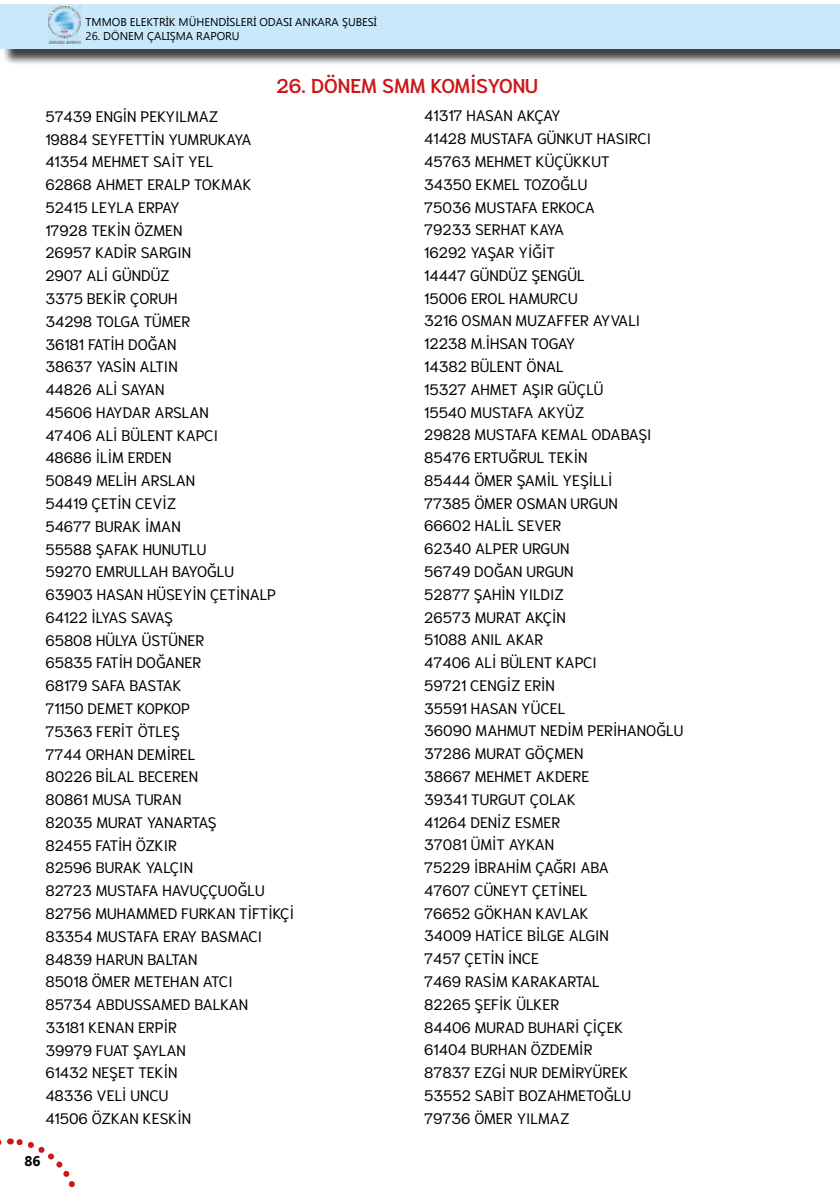
<style>
.page{position:relative;width:840px;height:1191px;background:#fff}
.page>*{position:absolute;margin:0;border:0;box-sizing:border-box;transform-origin:0 0}
.t1{font:600 20px "Niramit";color:#cd1719}
.t2{font:15.2px/22.8px "Niramit";color:#000}
.t3{font:700 14px "Ebrima";color:#000}
.t4{font:11.2px "Ebrima";color:#000}
</style>
<div class="page">
<svg style="left:0;top:1138px;width:75px;height:50px"></svg>
<div style="left:3px;top:6px;width:836px;height:60px;background:#000;opacity:.75"></div>
<div style="left:0;top:4px;width:839px;height:44px;background:#c9e9fb"></div>
<img style="left:48px;top:6px;width:33px;height:38px">
<p class="t4" style="left:86px;top:14px;width:293px">TMMOB ELEKTRİK MÜHENDİSLERİ ODASI ANKARA ŞUBESİ</p>
<p class="t4" style="left:86px;top:27px;width:155px">26. DÖNEM ÇALIŞMA RAPORU</p>
<h1 class="t1" style="left:276px;top:74px;width:263px">26. DÖNEM SMM KOMİSYONU</h1>
<p class="t2" style="left:45px;top:105px;width:250px">57439 ENGİN PEKYILMAZ<br>19884 SEYFETTİN YUMRUKAYA<br>41354 MEHMET SAİT YEL<br>62868 AHMET ERALP TOKMAK<br>52415 LEYLA ERPAY<br>17928 TEKİN ÖZMEN<br>26957 KADİR SARGIN<br>2907 ALİ GÜNDÜZ<br>3375 BEKİR ÇORUH<br>34298 TOLGA TÜMER<br>36181 FATİH DOĞAN<br>38637 YASİN ALTIN<br>44826 ALİ SAYAN<br>45606 HAYDAR ARSLAN<br>47406 ALİ BÜLENT KAPCI<br>48686 İLİM ERDEN<br>50849 MELİH ARSLAN<br>54419 ÇETİN CEVİZ<br>54677 BURAK İMAN<br>55588 ŞAFAK HUNUTLU<br>59270 EMRULLAH BAYOĞLU<br>63903 HASAN HÜSEYİN ÇETİNALP<br>64122 İLYAS SAVAŞ<br>65808 HÜLYA ÜSTÜNER<br>65835 FATİH DOĞANER<br>68179 SAFA BASTAK<br>71150 DEMET KOPKOP<br>75363 FERİT ÖTLEŞ<br>7744 ORHAN DEMİREL<br>80226 BİLAL BECEREN<br>80861 MUSA TURAN<br>82035 MURAT YANARTAŞ<br>82455 FATİH ÖZKIR<br>82596 BURAK YALÇIN<br>82723 MUSTAFA HAVUÇÇUOĞLU<br>82756 MUHAMMED FURKAN TİFTİKÇİ<br>83354 MUSTAFA ERAY BASMACI<br>84839 HARUN BALTAN<br>85018 ÖMER METEHAN ATCI<br>85734 ABDUSSAMED BALKAN<br>33181 KENAN ERPİR<br>39979 FUAT ŞAYLAN<br>61432 NEŞET TEKİN<br>48336 VELİ UNCU<br>41506 ÖZKAN KESKİN</p>
<p class="t2" style="left:424px;top:104px;width:260px">41317 HASAN AKÇAY<br>41428 MUSTAFA GÜNKUT HASIRCI<br>45763 MEHMET KÜÇÜKKUT<br>34350 EKMEL TOZOĞLU<br>75036 MUSTAFA ERKOCA<br>79233 SERHAT KAYA<br>16292 YAŞAR YİĞİT<br>14447 GÜNDÜZ ŞENGÜL<br>15006 EROL HAMURCU<br>3216 OSMAN MUZAFFER AYVALI<br>12238 M.İHSAN TOGAY<br>14382 BÜLENT ÖNAL<br>15327 AHMET AŞIR GÜÇLÜ<br>15540 MUSTAFA AKYÜZ<br>29828 MUSTAFA KEMAL ODABAŞI<br>85476 ERTUĞRUL TEKİN<br>85444 ÖMER ŞAMİL YEŞİLLİ<br>77385 ÖMER OSMAN URGUN<br>66602 HALİL SEVER<br>62340 ALPER URGUN<br>56749 DOĞAN URGUN<br>52877 ŞAHİN YILDIZ<br>26573 MURAT AKÇİN<br>51088 ANIL AKAR<br>47406 ALİ BÜLENT KAPCI<br>59721 CENGİZ ERİN<br>35591 HASAN YÜCEL<br>36090 MAHMUT NEDİM PERİHANOĞLU<br>37286 MURAT GÖÇMEN<br>38667 MEHMET AKDERE<br>39341 TURGUT ÇOLAK<br>41264 DENİZ ESMER<br>37081 ÜMİT AYKAN<br>75229 İBRAHİM ÇAĞRI ABA<br>47607 CÜNEYT ÇETİNEL<br>76652 GÖKHAN KAVLAK<br>34009 HATİCE BİLGE ALGIN<br>7457 ÇETİN İNCE<br>7469 RASİM KARAKARTAL<br>82265 ŞEFİK ÜLKER<br>84406 MURAD BUHARİ ÇİÇEK<br>61404 BURHAN ÖZDEMİR<br>87837 EZGİ NUR DEMİRYÜREK<br>53552 SABİT BOZAHMETOĞLU<br>79736 ÖMER YILMAZ</p>
<p class="t3" style="left:25px;top:1150px;width:18px">86</p>
</div>
